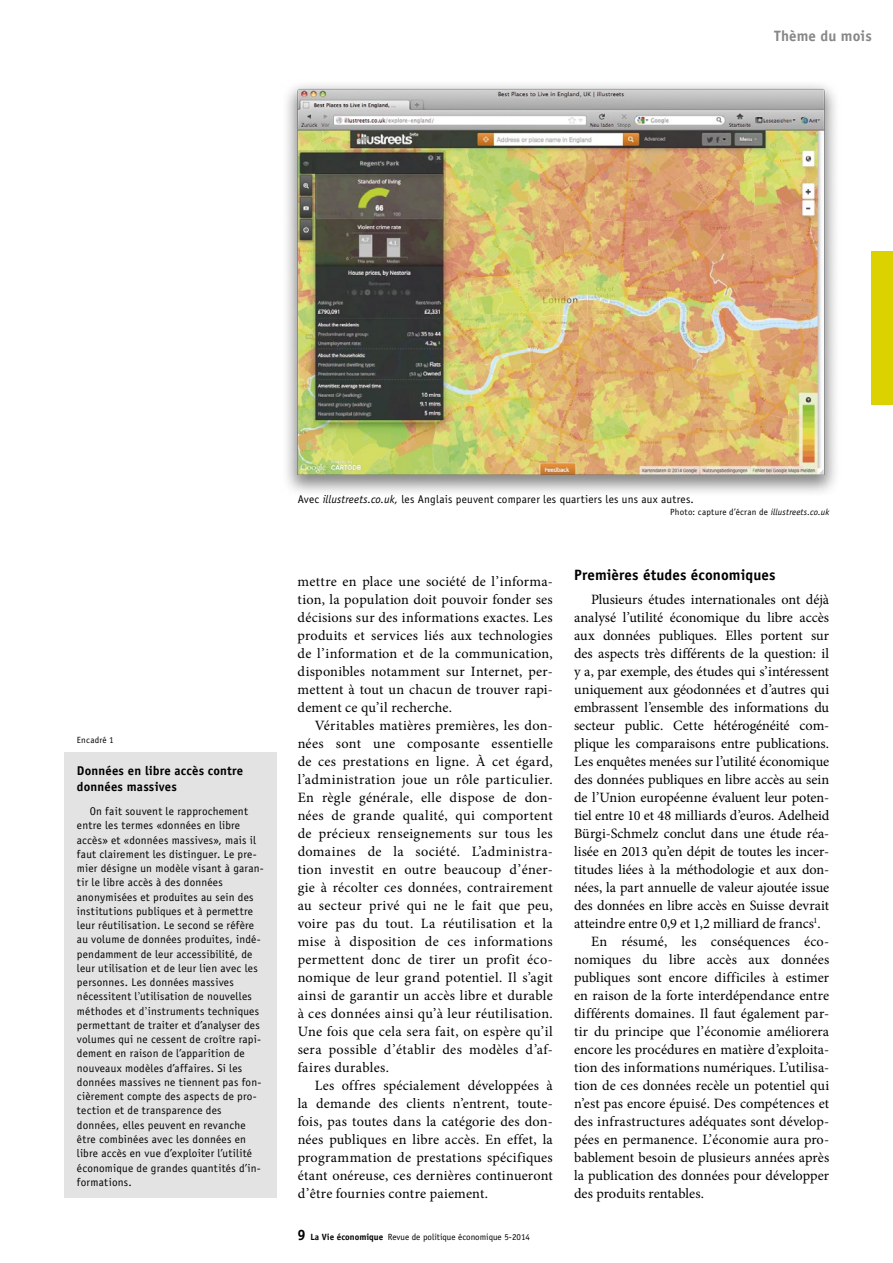
<style>
.page{position:relative;width:893px;height:1263px;background:#fff}
.page>*{position:absolute;margin:0;border:0;box-sizing:border-box;transform-origin:0 0}
.t1{font:700 15px "Officina Sans Std";letter-spacing:.005em;color:#000}
.t2{font:700 15px "Officina Sans Std";letter-spacing:.005em;color:#868786}
.t3{font:14.25px/18px "Minion Pro";color:#000;text-align:justify}
.t4{font:700 12.75px/16.5px "Officina Sans Std";letter-spacing:.015em;color:#000}
.t5{font:11.25px/14.2px "Officina Sans Std";letter-spacing:.02em;color:#000}
.t6{font:9px "Officina Sans Std";color:#000}
.t7{font:9px "Officina Sans Std";letter-spacing:.03em;color:#000}
.t8{font:9px "Officina Sans Std";letter-spacing:.025em;color:#000}
.s1{font-family:"Minion Pro"}
.s2{font-style:italic}
.s3{font-weight:700;font-size:15px}
.s4{font-weight:700}
</style>
<div class="page">
<div style="left:64px;top:752px;width:213px;height:445px;background:#e3e3e3"></div>
<div style="left:872px;top:252px;width:21px;height:153px;background:#dcd200"></div>
<img style="left:286px;top:84px;width:550px;height:409px">
<p class="t2" style="left:774px;top:26px;width:99px">Thème du mois</p>
<p class="t8" style="left:77px;top:735px;width:38px">Encadré 1</p>
<p class="t4" style="left:77px;top:762px;width:168px">Données en libre accès contre données massives</p>
<p class="t5" style="left:77px;top:804px;width:188px;text-indent:13px">On fait souvent le rapprochement entre les termes «données en libre accès» et «données massives», mais il faut clairement les distinguer. Le pre&shy;mier désigne un modèle visant à garan&shy;tir le libre accès à des données anonymisées et produites au sein des institutions publiques et à permettre leur réutilisation. Le second se réfère au volume de données produites, indé&shy;pendamment de leur accessibilité, de leur utilisation et de leur lien avec les personnes. Les données massives nécessitent l<span class="s1">’</span>utilisation de nouvelles méthodes et d<span class="s1">’</span>instruments techniques permettant de traiter et d’analyser des volumes qui ne cessent de croître rapi&shy;dement en raison de l’apparition de nouveaux modèles d’affaires. Si les données massives ne tiennent pas fon&shy;cièrement compte des aspects de pro&shy;tection et de transparence des données, elles peuvent en revanche être combinées avec les données en libre accès en vue d’exploiter l’utilité économique de grandes quantités d’in&shy;formations.</p>
<p class="t5" style="left:298px;top:492px;width:398px">Avec <span class="s2">illustreets.co.uk,</span> les Anglais peuvent comparer les quartiers les uns aux autres.</p>
<p class="t7" style="left:670px;top:507px;width:160px">Photo: capture d’écran de <span class="s2">illustreets.co.uk</span></p>
<p class="t3" style="left:298px;top:572px;width:257px">mettre en place une société de l’informa&shy;tion, la population doit pouvoir fonder ses décisions sur des informations exactes. Les produits et services liés aux technologies de l’information et de la communication, disponibles notamment sur Internet, per&shy;mettent à tout un chacun de trouver rapi&shy;dement ce qu’il recherche.</p>
<p class="t3" style="left:298px;top:716px;width:257px;text-indent:17px">Véritables matières premières, les don&shy;nées sont une composante essentielle de ces prestations en ligne. À cet égard, l’administration joue un rôle particulier.<br>En règle générale, elle dispose de don&shy;nées de grande qualité, qui comportent de précieux renseignements sur tous les domaines de la société. L’administra&shy;tion investit en outre beaucoup d’éner&shy;gie à récolter ces données, contrairement au secteur privé qui ne le fait que peu, voire pas du tout. La réutilisation et la mise à disposition de ces informations permettent donc de tirer un profit éco&shy;nomique de leur grand potentiel. Il s’agit ainsi de garantir un accès libre et durable à ces données ainsi qu’à leur réutilisation.<br>Une fois que cela sera fait, on espère qu’il sera possible d’établir des modèles d’af&shy;faires durables.</p>
<p class="t3" style="left:298px;top:1076px;width:257px;text-indent:17px">Les offres spécialement développées à la demande des clients n’entrent, toute&shy;fois, pas toutes dans la catégorie des don&shy;nées publiques en libre accès. En effet, la programmation de prestations spécifiques étant onéreuse, ces dernières continueront d’être fournies contre paiement.</p>
<p class="t6" style="left:298px;top:1231px;width:234px"><span class="s3">9</span> <span class="s4">La Vie économique</span> Revue de politique économique 5-2014</p>
<p class="t1" style="left:574px;top:566px;width:203px">Premières études économiques</p>
<p class="t3" style="left:591px;top:590px;width:240px">Plusieurs études internationales ont déjà</p>
<p class="t3" style="left:574px;top:608px;width:257px">analysé l’utilité économique du libre accès</p>
<p class="t3" style="left:574px;top:626px;width:257px">aux données publiques. Elles portent sur</p>
<p class="t3" style="left:574px;top:644px;width:257px">des aspects très différents de la question: il</p>
<p class="t3" style="left:574px;top:662px;width:257px">y a, par exemple, des études qui s’intéressent</p>
<p class="t3" style="left:574px;top:680px;width:257px">uniquement aux géodonnées et d’autres qui</p>
<p class="t3" style="left:574px;top:698px;width:257px">embrassent l’ensemble des informations du</p>
<p class="t3" style="left:574px;top:716px;width:257px">secteur public. Cette hétérogénéité com-</p>
<p class="t3" style="left:574px;top:734px;width:257px">plique les comparaisons entre publications.</p>
<p class="t3" style="left:574px;top:752px;width:257px">Les enquêtes menées sur l’utilité économique</p>
<p class="t3" style="left:574px;top:770px;width:257px">des données publiques en libre accès au sein</p>
<p class="t3" style="left:574px;top:788px;width:257px">de l’Union européenne évaluent leur poten-</p>
<p class="t3" style="left:574px;top:806px;width:257px">tiel entre 10 et 48 milliards d’euros. Adelheid</p>
<p class="t3" style="left:574px;top:824px;width:257px">Bürgi-Schmelz conclut dans une étude réa-</p>
<p class="t3" style="left:574px;top:842px;width:257px">lisée en 2013 qu’en dépit de toutes les incer-</p>
<p class="t3" style="left:574px;top:860px;width:257px">titudes liées à la méthodologie et aux don-</p>
<p class="t3" style="left:574px;top:878px;width:257px">nées, la part annuelle de valeur ajoutée issue</p>
<p class="t3" style="left:574px;top:896px;width:257px">des données en libre accès en Suisse devrait</p>
<p class="t3" style="left:574px;top:914px;width:248px">atteindre entre 0,9 et 1,2 milliard de francs<sup>1</sup>.</p>
<p class="t3" style="left:591px;top:932px;width:240px">En résumé, les conséquences éco-</p>
<p class="t3" style="left:574px;top:950px;width:257px">nomiques du libre accès aux données</p>
<p class="t3" style="left:574px;top:968px;width:257px">publiques sont encore difficiles à estimer</p>
<p class="t3" style="left:574px;top:986px;width:257px">en raison de la forte interdépendance entre</p>
<p class="t3" style="left:574px;top:1004px;width:257px">différents domaines. Il faut également par-</p>
<p class="t3" style="left:574px;top:1022px;width:257px">tir du principe que l’économie améliorera</p>
<p class="t3" style="left:574px;top:1040px;width:257px">encore les procédures en matière d’exploita-</p>
<p class="t3" style="left:574px;top:1058px;width:257px">tion des informations numériques. L’utilisa-</p>
<p class="t3" style="left:574px;top:1076px;width:257px">tion de ces données recèle un potentiel qui</p>
<p class="t3" style="left:574px;top:1094px;width:257px">n’est pas encore épuisé. Des compétences et</p>
<p class="t3" style="left:574px;top:1112px;width:257px">des infrastructures adéquates sont dévelop-</p>
<p class="t3" style="left:574px;top:1130px;width:257px">pées en permanence. L’économie aura pro-</p>
<p class="t3" style="left:574px;top:1148px;width:257px">bablement besoin de plusieurs années après</p>
<p class="t3" style="left:574px;top:1166px;width:257px">la publication des données pour développer</p>
<p class="t3" style="left:574px;top:1184px;width:131px">des produits rentables.</p>
</div>
